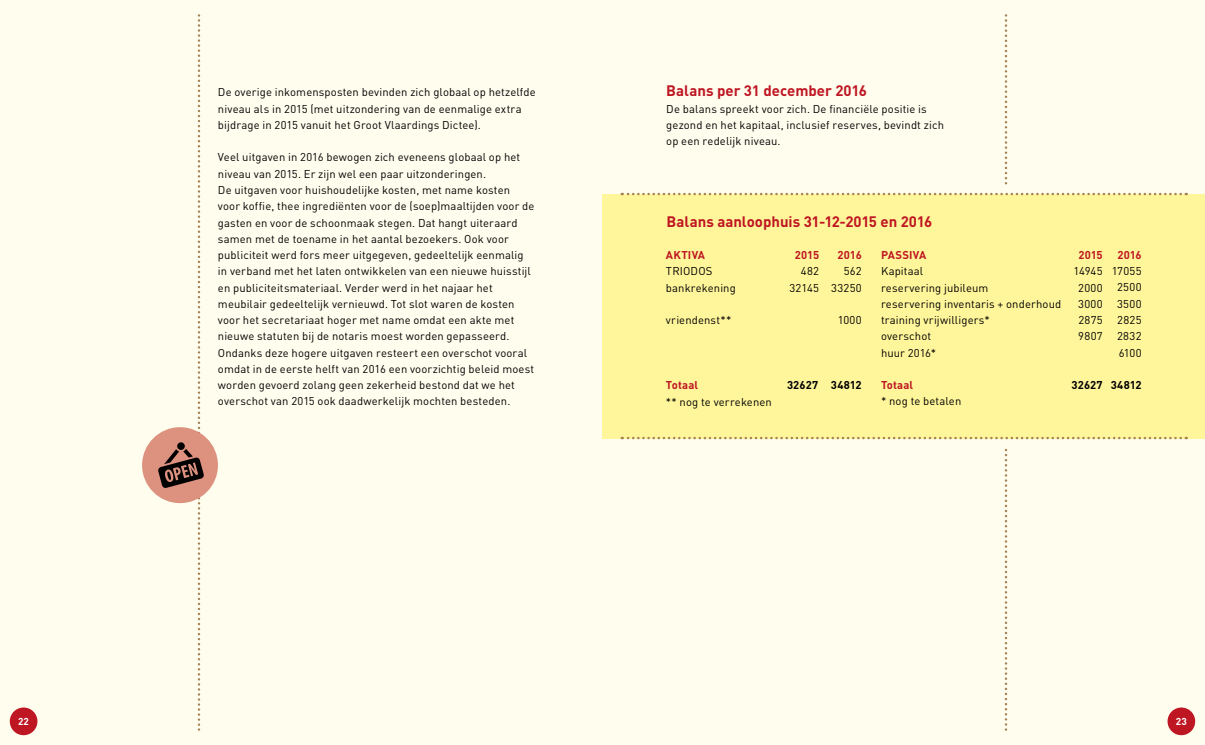
<style>
.page{position:relative;width:1205px;height:745px;background:#fff}
.page>*{position:absolute;margin:0;border:0;box-sizing:border-box;transform-origin:0 0}
.t1{font:700 15px "DINOT";color:#be1622}
.t2{font:11.25px/16.2px "DINOT";letter-spacing:.01em;color:#000}
.t3{font:700 11.25px "DINOT";letter-spacing:.015em;color:#be1622}
.t4{font:700 11.25px "DINOT";letter-spacing:.015em;color:#000}
.t5{font:700 10px "DINOT";color:#fff}
</style>
<div class="page">
<div style="left:0;top:0;width:1205px;height:744px;background:#fffdee"></div>
<div style="left:10px;top:707px;width:27px;height:27px;background:#be1622;border-radius:50%"></div>
<div style="left:1167px;top:707px;width:28px;height:27px;background:#be1622;border-radius:50%"></div>
<svg style="left:1005px;top:15px;width:2px;height:169px"></svg>
<svg style="left:1005px;top:449px;width:2px;height:281px"></svg>
<div style="left:602px;top:194px;width:603px;height:244px;background:#fff69b"></div>
<svg style="left:622px;top:193px;width:564px;height:2px"></svg>
<svg style="left:622px;top:436px;width:564px;height:3px"></svg>
<div style="left:142px;top:427px;width:76px;height:76px;background:#dd917f;border-radius:50%"></div>
<svg style="left:158px;top:15px;width:46px;height:715px"></svg>
<p class="t2" style="left:218px;top:84px;width:319px">De overige inkomensposten bevinden zich globaal op hetzelfde niveau als in 2015 (met uitzondering van de eenmalige extra bijdrage in 2015 vanuit het Groot Vlaardings Dictee).</p>
<p class="t2" style="left:218px;top:149px;width:318px">Veel uitgaven in 2016 bewogen zich eveneens globaal op het niveau van 2015. Er zijn wel een paar uitzonderingen.<br>De uitgaven voor huishoudelijke kosten, met name kosten voor koffie, thee ingrediënten voor de (soep)maaltijden voor de gasten en voor de schoonmaak stegen. Dat hangt uiteraard samen met de toename in het aantal bezoekers. Ook voor publiciteit werd fors meer uitgegeven, gedeeltelijk eenmalig in verband met het laten ontwikkelen van een nieuwe huisstijl en publiciteitsmateriaal. Verder werd in het najaar het meubilair gedeeltelijk vernieuwd. Tot slot waren de kosten voor het secretariaat hoger met name omdat een akte met nieuwe statuten bij de notaris moest worden gepasseerd.<br>Ondanks deze hogere uitgaven resteert een overschot vooral omdat in de eerste helft van 2016 een voorzichtig beleid moest worden gevoerd zolang geen zekerheid bestond dat we het overschot van 2015 ook daadwerkelijk mochten besteden.</p>
<h1 class="t1" style="left:666px;top:81px;width:202px">Balans per 31 december 2016</h1>
<p class="t2" style="left:666px;top:100px;width:279px">De balans spreekt voor zich. De financiële positie is gezond en het kapitaal, inclusief reserves, bevindt zich op een redelijk niveau.</p>
<h1 class="t1" style="left:666px;top:211px;width:267px">Balans aanloophuis 31-12-2015 en 2016</h1>
<p class="t3" style="left:666px;top:247px;width:41px">AKTIVA</p>
<p class="t2" style="left:666px;top:263px;width:71px">TRIODOS bankrekening</p>
<p class="t2" style="left:666px;top:311px;width:67px">vriendenst**</p>
<p class="t3" style="left:837px;top:247px;width:26px">2016</p>
<p class="t2" style="left:831px;top:263px;width:32px;text-align:right">562<br>33250</p>
<p class="t2" style="left:838px;top:311px;width:25px">1000</p>
<p class="t3" style="left:795px;top:247px;width:26px">2015</p>
<p class="t2" style="left:789px;top:263px;width:31px;text-align:right">482<br>32145</p>
<p class="t3" style="left:881px;top:247px;width:47px">PASSIVA</p>
<p class="t2" style="left:881px;top:263px;width:182px">Kapitaal<br>reservering jubileum<br>reservering inventaris + onderhoud training vrijwilligers*<br>overschot<br>huur 2016*</p>
<p class="t3" style="left:881px;top:377px;width:34px">Totaal</p>
<p class="t2" style="left:881px;top:393px;width:82px">* nog te betalen</p>
<p class="t4" style="left:831px;top:377px;width:32px">34812</p>
<p class="t4" style="left:787px;top:377px;width:33px">32627</p>
<p class="t3" style="left:666px;top:377px;width:34px">Totaal</p>
<p class="t2" style="left:666px;top:393px;width:107px">** nog te verrekenen</p>
<p class="t3" style="left:1078px;top:247px;width:26px">2015</p>
<p class="t2" style="left:1073px;top:263px;width:31px;text-align:center">14945<br>2000<br>3000<br>2875<br>9807</p>
<p class="t4" style="left:1071px;top:377px;width:33px">32627</p>
<p class="t3" style="left:1117px;top:247px;width:26px">2016</p>
<p class="t2" style="left:1117px;top:263px;width:26px;text-align:justify;text-indent:-5px">17055<br>2500<br>3500<br>2825<br>2832<br>6100</p>
<p class="t4" style="left:1111px;top:377px;width:32px">34812</p>
<p class="t5" style="left:18px;top:714px;width:12px">22</p>
<p class="t5" style="left:1176px;top:714px;width:12px">23</p>
</div>
